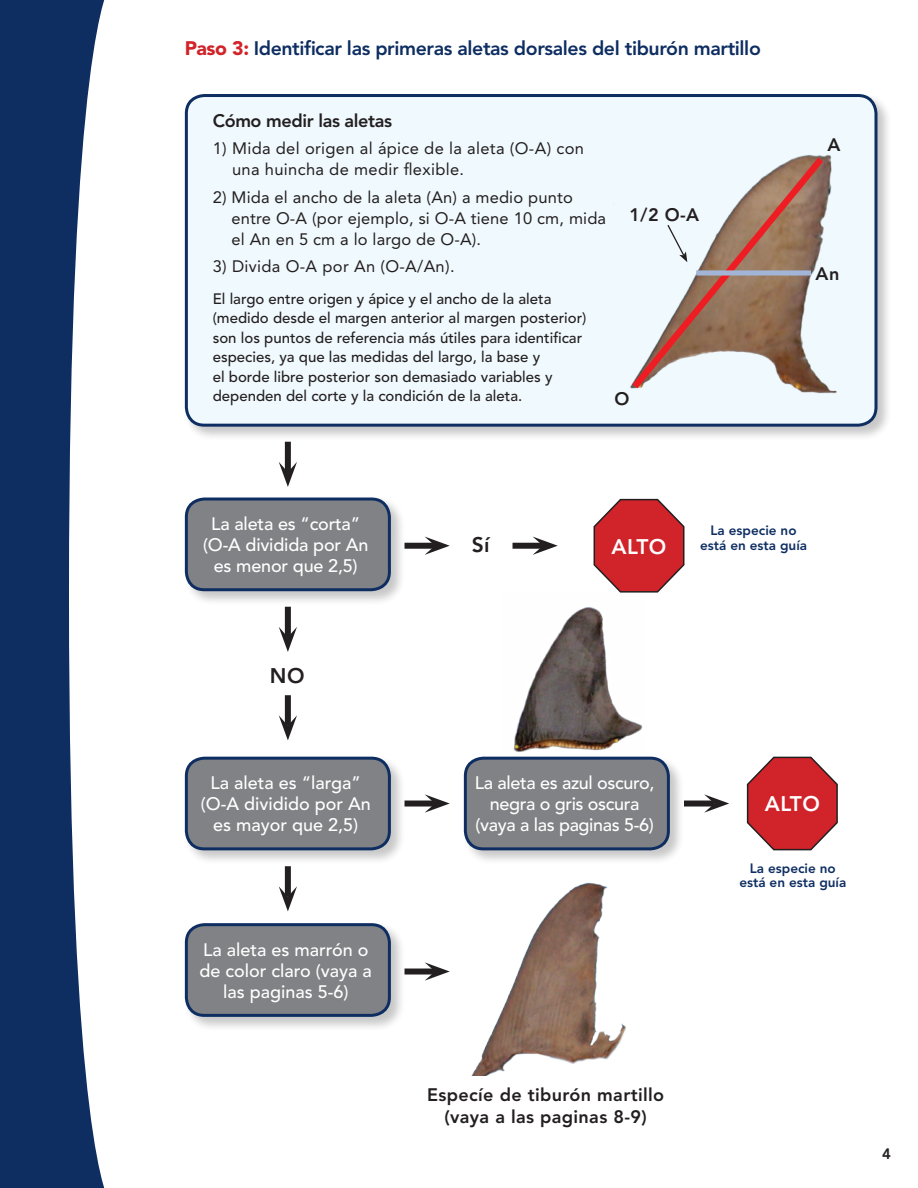
<style>
.page{position:relative;width:918px;height:1188px;background:#fff}
.page>*{position:absolute;margin:0;border:0;box-sizing:border-box;transform-origin:0 0}
.t1{font:800 21px "Avenir LT Std";letter-spacing:.02em;color:#fff}
.t2{font:800 21px "Avenir LT Std";color:#231f20}
.t3{font:800 19.5px "Avenir LT Std";letter-spacing:-.02em;color:#0e2e62}
.t4{font:500 18px/21px "Avenir LT Std";letter-spacing:-.01em;color:#fff;text-align:center}
.t5{font:800 18px/21.6px "Avenir LT Std";letter-spacing:.02em;color:#231f20;text-align:center}
.t6{font:800 18px "Avenir LT Std";letter-spacing:-.02em;color:#231f20}
.t7{font:16.5px/21px "Avenir LT Std";letter-spacing:.01em;color:#231f20}
.t8{font:500 15px/19.5px "Avenir LT Std";color:#231f20}
.t9{font:800 15px "Avenir LT Std";color:#231f20}
.t10{font:800 13.5px/15px "Avenir LT Std";color:#0e2e62;text-align:center}
.s1{font-weight:900;color:#d1232a}
</style>
<div class="page">
<svg style="left:0;top:0;width:105px;height:1188px;fill:#0e2e62"></svg>
<div style="left:183px;top:92px;width:709px;height:350px;background:#231f20;opacity:.25"></div>
<div style="left:186px;top:96px;width:690px;height:329px;background:#f0f9fd;border-radius:18px"></div>
<div style="left:185px;top:94px;width:693px;height:333px;border:3px solid #0e2e62;border-radius:18px"></div>
<div style="left:183px;top:496px;width:222px;height:110px;background:#231f20;opacity:.25"></div>
<div style="left:186px;top:499px;width:203px;height:91px;background:#808285;border-radius:18px"></div>
<div style="left:185px;top:498px;width:206px;height:93px;border:3px solid #0e2e62;border-radius:18px"></div>
<div style="left:405px;top:543px;width:30px;height:6px;background:#231f20"></div>
<svg style="left:425px;top:537px;width:25px;height:18px"></svg>
<div style="left:513px;top:543px;width:30px;height:6px;background:#231f20"></div>
<svg style="left:533px;top:537px;width:25px;height:18px"></svg>
<div style="left:285px;top:607px;width:6px;height:30px;background:#231f20"></div>
<svg style="left:279px;top:627px;width:18px;height:25px"></svg>
<div style="left:183px;top:755px;width:222px;height:110px;background:#231f20;opacity:.25"></div>
<div style="left:186px;top:758px;width:203px;height:91px;background:#808285;border-radius:18px"></div>
<div style="left:185px;top:757px;width:206px;height:93px;border:3px solid #0e2e62;border-radius:18px"></div>
<div style="left:285px;top:695px;width:6px;height:31px;background:#231f20"></div>
<svg style="left:279px;top:715px;width:18px;height:25px"></svg>
<div style="left:405px;top:801px;width:30px;height:6px;background:#231f20"></div>
<svg style="left:425px;top:794px;width:25px;height:19px"></svg>
<div style="left:462px;top:755px;width:222px;height:110px;background:#231f20;opacity:.25"></div>
<div style="left:465px;top:758px;width:203px;height:91px;background:#808285;border-radius:18px"></div>
<div style="left:464px;top:757px;width:206px;height:93px;border:3px solid #0e2e62;border-radius:18px"></div>
<div style="left:684px;top:801px;width:30px;height:6px;background:#231f20"></div>
<svg style="left:704px;top:794px;width:25px;height:19px"></svg>
<svg style="left:746px;top:756px;width:92px;height:95px"></svg>
<div style="left:285px;top:866px;width:6px;height:31px;background:#231f20"></div>
<svg style="left:279px;top:886px;width:18px;height:25px"></svg>
<div style="left:183px;top:921px;width:222px;height:110px;background:#231f20;opacity:.25"></div>
<div style="left:186px;top:925px;width:203px;height:90px;background:#808285;border-radius:18px"></div>
<div style="left:185px;top:923px;width:206px;height:94px;border:3px solid #0e2e62;border-radius:18px"></div>
<img style="left:472px;top:882px;width:154px;height:193px">
<svg style="left:593px;top:498px;width:92px;height:95px"></svg>
<img style="left:502px;top:591px;width:145px;height:165px">
<svg style="left:630px;top:154px;width:200px;height:240px"></svg>
<div style="left:696px;top:270px;width:115px;height:6px;background:#a2b5d6"></div>
<svg style="left:666px;top:223px;width:21px;height:39px"></svg>
<div style="left:405px;top:969px;width:30px;height:6px;background:#231f20"></div>
<svg style="left:425px;top:962px;width:25px;height:19px"></svg>
<div style="left:285px;top:442px;width:6px;height:30px;background:#231f20"></div>
<svg style="left:279px;top:462px;width:18px;height:25px"></svg>
<h2 class="t3" style="left:185px;top:37px;width:578px"><span class="s1">Paso 3:</span> Identificar las primeras aletas dorsales del tiburón martillo</h2>
<p class="t6" style="left:213px;top:110px;width:181px">Cómo medir las aletas</p>
<p class="t7" style="left:232px;top:138px;width:353px;text-indent:-19px">1) Mida del origen al ápice de la aleta (O-A) con una huincha de medir flexible.</p>
<p class="t7" style="left:232px;top:187px;width:376px;text-indent:-19px">2) Mida el ancho de la aleta (An) a medio punto entre O-A (por ejemplo, si O-A tiene 10 cm, mida el An en 5 cm a lo largo de O-A).</p>
<p class="t7" style="left:213px;top:256px;width:243px">3) Divida O-A por An (O-A/An).</p>
<p class="t8" style="left:213px;top:289px;width:375px">El largo entre origen y ápice y el ancho de la aleta (medido desde el margen anterior al margen posterior) son los puntos de referencia más útiles para identificar especies, ya que las medidas del largo, la base y<br>el borde libre posterior son demasiado variables y dependen del corte y la condición de la aleta.</p>
<p class="t5" style="left:630px;top:204px;width:71px">1/2 O-A</p>
<p class="t5" style="left:615px;top:388px;width:16px">O</p>
<p class="t5" style="left:828px;top:134px;width:14px">A</p>
<p class="t5" style="left:816px;top:263px;width:25px">An</p>
<p class="t4" style="left:203px;top:514px;width:167px">La aleta es “corta” (O-A dividida por An es menor que 2,5)</p>
<h1 class="t2" style="left:270px;top:663px;width:36px">NO</h1>
<h1 class="t2" style="left:472px;top:533px;width:19px">Sí</h1>
<h1 class="t1" style="left:612px;top:534px;width:56px">ALTO</h1>
<p class="t10" style="left:700px;top:523px;width:108px">La especie no está en esta guía</p>
<p class="t4" style="left:201px;top:773px;width:172px">La aleta es “larga” (O-A dividido por An es mayor que 2,5)</p>
<p class="t4" style="left:475px;top:773px;width:181px">La aleta es azul oscuro, negra o gris oscura (vaya a las paginas 5-6)</p>
<p class="t4" style="left:199px;top:940px;width:174px">La aleta es marrón o de color claro (vaya a las paginas 5-6)</p>
<p class="t5" style="left:427px;top:1084px;width:239px">Especíe de tiburón martillo (vaya a las paginas 8-9)</p>
<h1 class="t1" style="left:765px;top:792px;width:56px">ALTO</h1>
<p class="t10" style="left:739px;top:860px;width:108px">La especie no está en esta guía</p>
<p class="t9" style="left:882px;top:1145px;width:10px">4</p>
</div>
